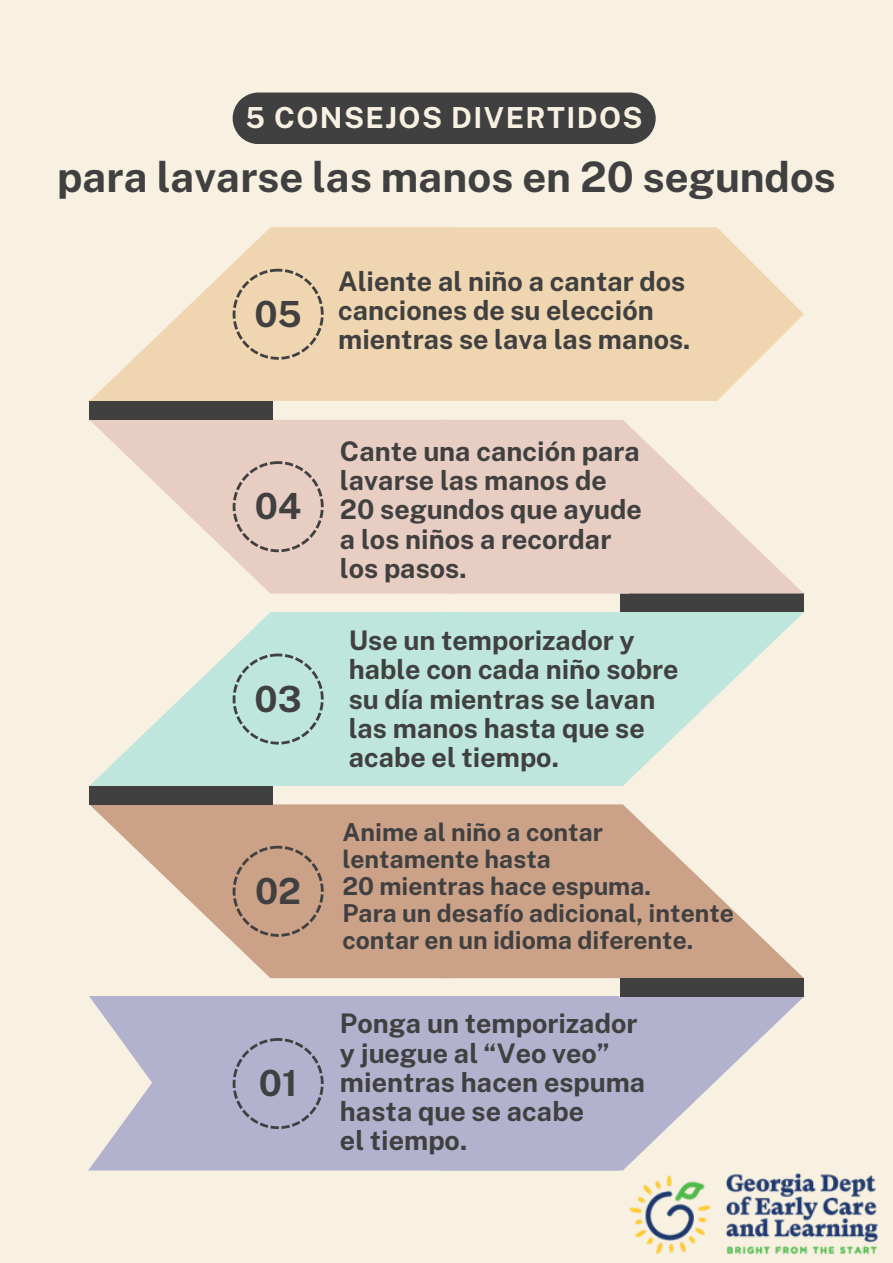
<style>
.page{position:relative;width:893px;height:1263px;background:#f8f1e2}
.page>*{position:absolute;margin:0;border:0;box-sizing:border-box;transform-origin:0 0}
.t1{font:700 42px "Public Sans";color:#404040}
.t2{font:700 36px "Public Sans";color:#404040}
.t3{font:700 28.95px "Public Sans";letter-spacing:.05em;color:#f8f1e2}
.t4{font:700 27px/29.2px "Public Sans";color:#404040}
.t5{font:700 24.75px/27px "Public Sans";color:#404040}
</style>
<div class="page">
<svg style="left:88px;top:997px;width:351px;height:173px;fill:#b2b2cf"></svg>
<svg style="left:439px;top:997px;width:365px;height:173px;fill:#b2b2cf"></svg>
<svg style="left:621px;top:804px;width:183px;height:174px;fill:#cea78f"></svg>
<svg style="left:89px;top:804px;width:167px;height:160px"></svg>
<div style="left:256px;top:804px;width:365px;height:174px;background:#cba188"></div>
<svg style="left:620px;top:612px;width:184px;height:174px;fill:#bee6dc"></svg>
<svg style="left:89px;top:626px;width:167px;height:160px"></svg>
<div style="left:256px;top:612px;width:364px;height:174px;background:#bee6dc"></div>
<div style="left:620px;top:978px;width:184px;height:19px;background:#404040"></div>
<div style="left:89px;top:786px;width:183px;height:18px;background:#404040"></div>
<div style="left:620px;top:593px;width:184px;height:19px;background:#404040"></div>
<svg style="left:629px;top:426px;width:174px;height:167px;fill:#ead5c9"></svg>
<svg style="left:90px;top:420px;width:174px;height:167px"></svg>
<div style="left:264px;top:420px;width:365px;height:173px;background:#e7cdc2"></div>
<svg style="left:90px;top:227px;width:182px;height:174px"></svg>
<svg style="left:272px;top:227px;width:532px;height:174px;fill:#efd6b1"></svg>
<div style="left:89px;top:401px;width:183px;height:19px;background:#404040"></div>
<svg style="left:233px;top:269px;width:91px;height:91px"></svg>
<svg style="left:233px;top:461px;width:91px;height:91px"></svg>
<svg style="left:233px;top:653px;width:91px;height:91px"></svg>
<svg style="left:233px;top:846px;width:91px;height:91px"></svg>
<svg style="left:233px;top:1038px;width:91px;height:91px"></svg>
<div style="left:233px;top:93px;width:422px;height:51px;background:#404040"></div>
<img style="left:629px;top:1174px;width:249px;height:79px">
<p class="t3" style="left:246px;top:100px;width:398px">5 CONSEJOS DIVERTIDOS</p>
<p class="t1" style="left:57px;top:152px;width:780px">para lavarse las manos en 20 segundos</p>
<h2 class="t2" style="left:254px;top:292px;width:49px">05</h2>
<h1 class="t2" style="left:255px;top:485px;width:48px">04</h1>
<p class="t2" style="left:254px;top:677px;width:49px">03</p>
<p class="t2" style="left:255px;top:869px;width:48px">02</p>
<h3 class="t2" style="left:259px;top:1062px;width:40px">01</h3>
<p class="t4" style="left:338px;top:266px;width:354px">Aliente al niño a cantar dos canciones de su elección mientras se lava las manos.</p>
<h3 class="t4" style="left:340px;top:436px;width:303px">Cante una canción para lavarse las manos de<br>20 segundos que ayude a los niños a recordar los pasos.</h3>
<p class="t4" style="left:349px;top:626px;width:331px">Use un temporizador y hable con cada niño sobre su día mientras se lavan las manos hasta que se acabe el tiempo.</p>
<h3 class="t5" style="left:342px;top:818px;width:262px">Anime al niño a contar</h3>
<p class="t5" style="left:342px;top:845px;width:210px">lentamente hasta</p>
<p class="t5" style="left:342px;top:872px;width:310px">20 mientras hace espuma.</p>
<p class="t5" style="left:342px;top:899px;width:393px">Para un desafío adicional, intente contar en un idioma diferente.</p>
<p class="t4" style="left:340px;top:1009px;width:307px">Ponga un temporizador y juegue al “Veo veo” mientras hacen espuma hasta que se acabe<br>el tiempo.</p>
</div>
